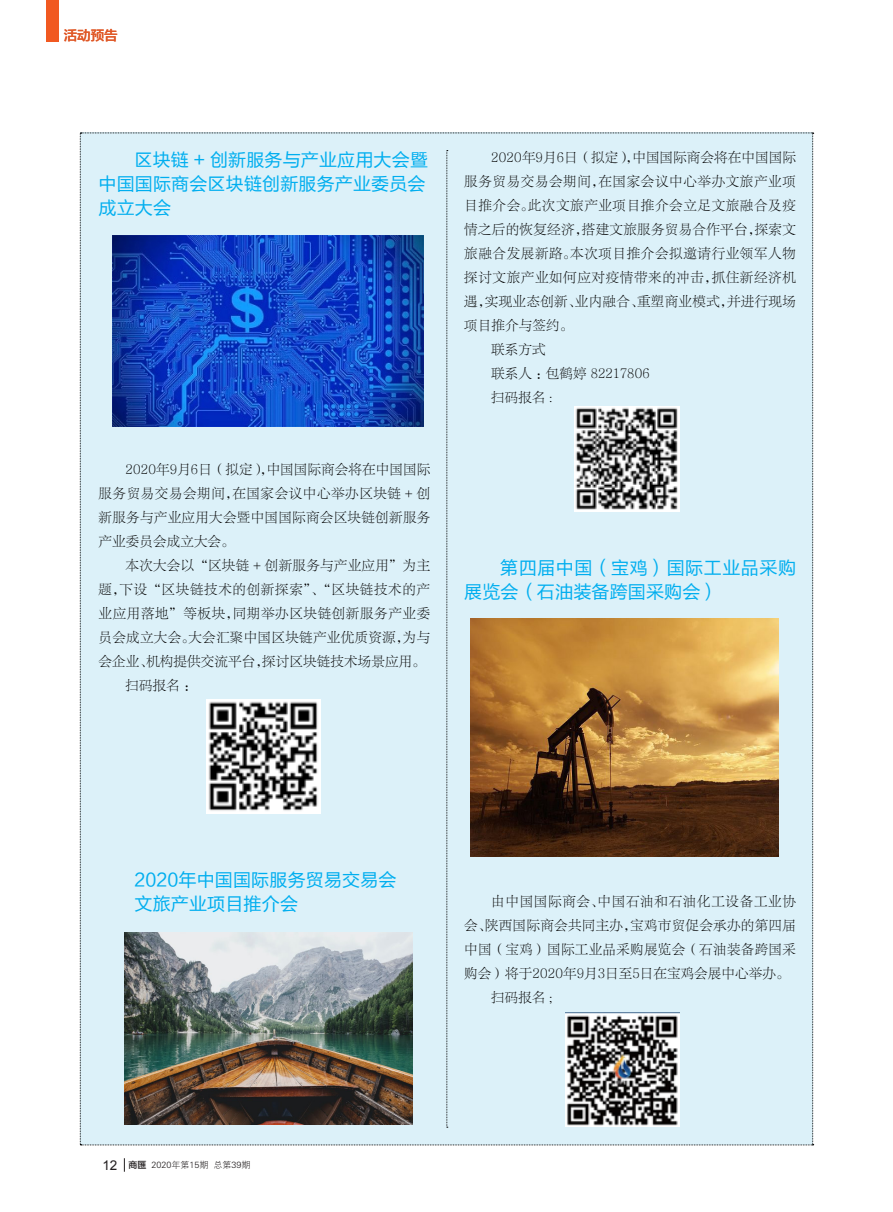
<style>
.page{position:relative;width:893px;height:1212px;background:#fff}
.page>*{position:absolute;margin:0;border:0;box-sizing:border-box;transform-origin:0 0}
.正文{font:18px/24px "FZLTHJW GB1 0";letter-spacing:.01em;color:#00aeef}
.正文-2{font:18px/24px "FZLTHJW GB1 0";letter-spacing:.03em;color:#00aeef}
.正文-3{font:13.5px/24px "FZLTSK GBK1 0";letter-spacing:.025em;color:#000;text-align:justify}
.t1{font:13.5px "FZLTZHK GBK1 0";color:#e05928}
.t2{font:9px "FZXH1 JW GB1 0";color:#231f20}
.s1{font-family:"Arial";font-size:13.5px}
.s2{font-family:"FZLTZHK GBK1 0"}
</style>
<div class="page">
<svg style="left:124px;top:1158px;width:1px;height:14px"></svg>
<div style="left:80px;top:133px;width:734px;height:1012px;background:#dcf1f9"></div>
<div style="left:47px;top:0;width:11px;height:41px;background:#f15921"></div>
<img style="left:206px;top:699px;width:114px;height:114px">
<img style="left:574px;top:407px;width:105px;height:105px">
<img style="left:566px;top:1012px;width:113px;height:115px">
<img style="left:112px;top:235px;width:311px;height:191px">
<img style="left:125px;top:933px;width:288px;height:192px">
<img style="left:471px;top:618px;width:307px;height:238px">
<p class="t1" style="left:64px;top:28px;width:56px">活动预告</p>
<p class="正文" style="left:99px;top:148px;width:331px;text-indent:36px">区块链 + 创新服务与产业应用大会暨中国国际商会区块链创新服务产业委员会成立大会</p>
<p class="正文-3" style="left:99px;top:457px;width:333px;text-indent:27px">2020年9月6日（拟定），中国国际商会将在中国国际服务贸易交易会期间，在国家会议中心举办区块链 + 创新服务与产业应用大会暨中国国际商会区块链创新服务产业委员会成立大会。</p>
<p class="正文-3" style="left:99px;top:553px;width:333px;text-indent:27px">本次大会以“区块链 + 创新服务与产业应用”为主题，下设“区块链技术的创新探索”、“区块链技术的产业应用落地”等板块，同期举办区块链创新服务产业委员会成立大会。大会汇聚中国区块链产业优质资源，为与会企业、机构提供交流平台，探讨区块链技术场景应用。</p>
<p class="正文-3" style="left:126px;top:673px;width:73px">扫码报名：</p>
<p class="正文-3" style="left:464px;top:145px;width:333px;text-indent:27px">2020年9月6日（拟定），中国国际商会将在中国国际服务贸易交易会期间，在国家会议中心举办文旅产业项目推介会。此次文旅产业项目推介会立足文旅融合及疫情之后的恢复经济，搭建文旅服务贸易合作平台，探索文旅融合发展新路。本次项目推介会拟邀请行业领军人物探讨文旅产业如何应对疫情带来的冲击，抓住新经济机遇，实现业态创新、业内融合、重塑商业模式，并进行现场项目推介与签约。</p>
<p class="正文-3" style="left:491px;top:337px;width:56px">联系方式</p>
<p class="正文-3" style="left:491px;top:361px;width:160px">联系人：包鹤婷 82217806</p>
<p class="正文-3" style="left:491px;top:385px;width:63px">扫码报名 :</p>
<p class="正文-2" style="left:464px;top:556px;width:333px;text-indent:36px">第四届中国（宝鸡）国际工业品采购展览会（石油装备跨国采购会）</p>
<p class="正文" style="left:135px;top:868px;width:264px">2020年中国国际服务贸易交易会</p>
<p class="正文" style="left:135px;top:892px;width:165px">文旅产业项目推介会</p>
<p class="t2" style="left:102px;top:1160px;width:149px"><span class="s1">12</span> <span class="s2">商匯</span> 2020年第15期 总第39期</p>
<p class="正文-3" style="left:464px;top:889px;width:333px;text-indent:27px">由中国国际商会、中国石油和石油化工设备工业协会、陕西国际商会共同主办，宝鸡市贸促会承办的第四届中国（宝鸡）国际工业品采购展览会（石油装备跨国采购会）将于2020年9月3日至5日在宝鸡会展中心举办。</p>
<p class="正文-3" style="left:491px;top:985px;width:63px">扫码报名 ;</p>
</div>
